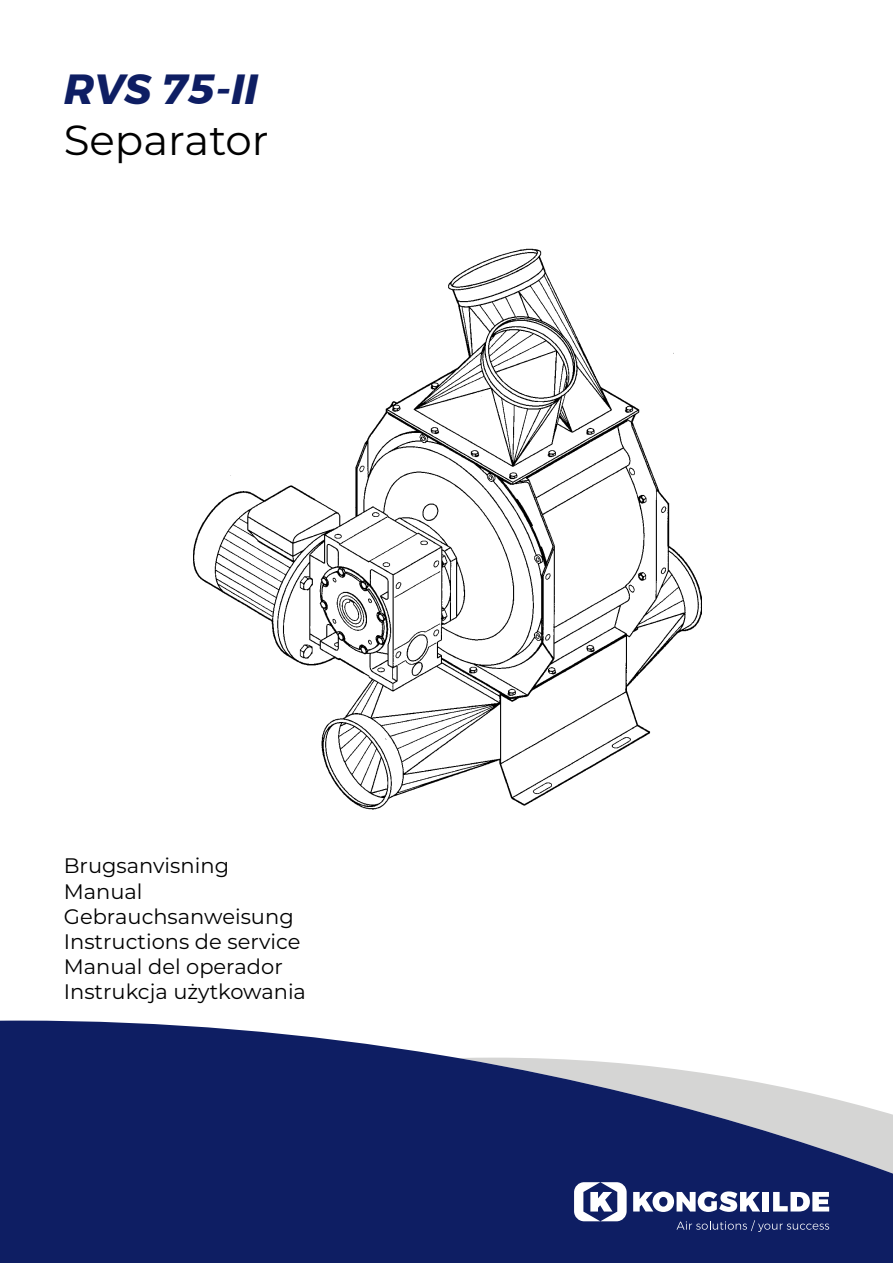
<style>
.page{position:relative;width:893px;height:1263px;background:#fff}
.page>*{position:absolute;margin:0;border:0;box-sizing:border-box;transform-origin:0 0}
.Overskrift{font:42px "Montserrat";color:#000}
.Overskrift-2{font:italic 700 42px "Montserrat";color:#0e1e63}
.Brødtekst{font:21px "Montserrat";color:#000}
</style>
<div class="page">
<svg style="left:0;top:1020px;width:893px;height:243px;background:#3e4b81"></svg>
<svg style="left:633px;top:1191px;width:127px;height:21px"></svg>
<div style="left:763px;top:1192px;width:6px;height:19px;background:#fff"></div>
<svg style="left:773px;top:1192px;width:56px;height:19px"></svg>
<svg style="left:676px;top:1220px;width:153px;height:12px;background:#2d3b77"></svg>
<svg style="left:574px;top:1182px;width:53px;height:39px"></svg>
<img style="left:193px;top:249px;width:509px;height:560px">
<p class="Overskrift-2" style="left:64px;top:56px;width:196px">RVS 75-II</p>
<p class="Overskrift" style="left:64px;top:111px;width:207px">Separator</p>
<p class="Brødtekst" style="left:64px;top:851px;width:167px">Brugsanvisning</p>
<p class="Brødtekst" style="left:64px;top:877px;width:80px">Manual</p>
<p class="Brødtekst" style="left:64px;top:902px;width:231px">Gebrauchsanweisung</p>
<p class="Brødtekst" style="left:64px;top:927px;width:238px">Instructions de service</p>
<p class="Brødtekst" style="left:64px;top:952px;width:220px">Manual del operador</p>
<p class="Brødtekst" style="left:64px;top:977px;width:244px">Instrukcja użytkowania</p>
</div>
